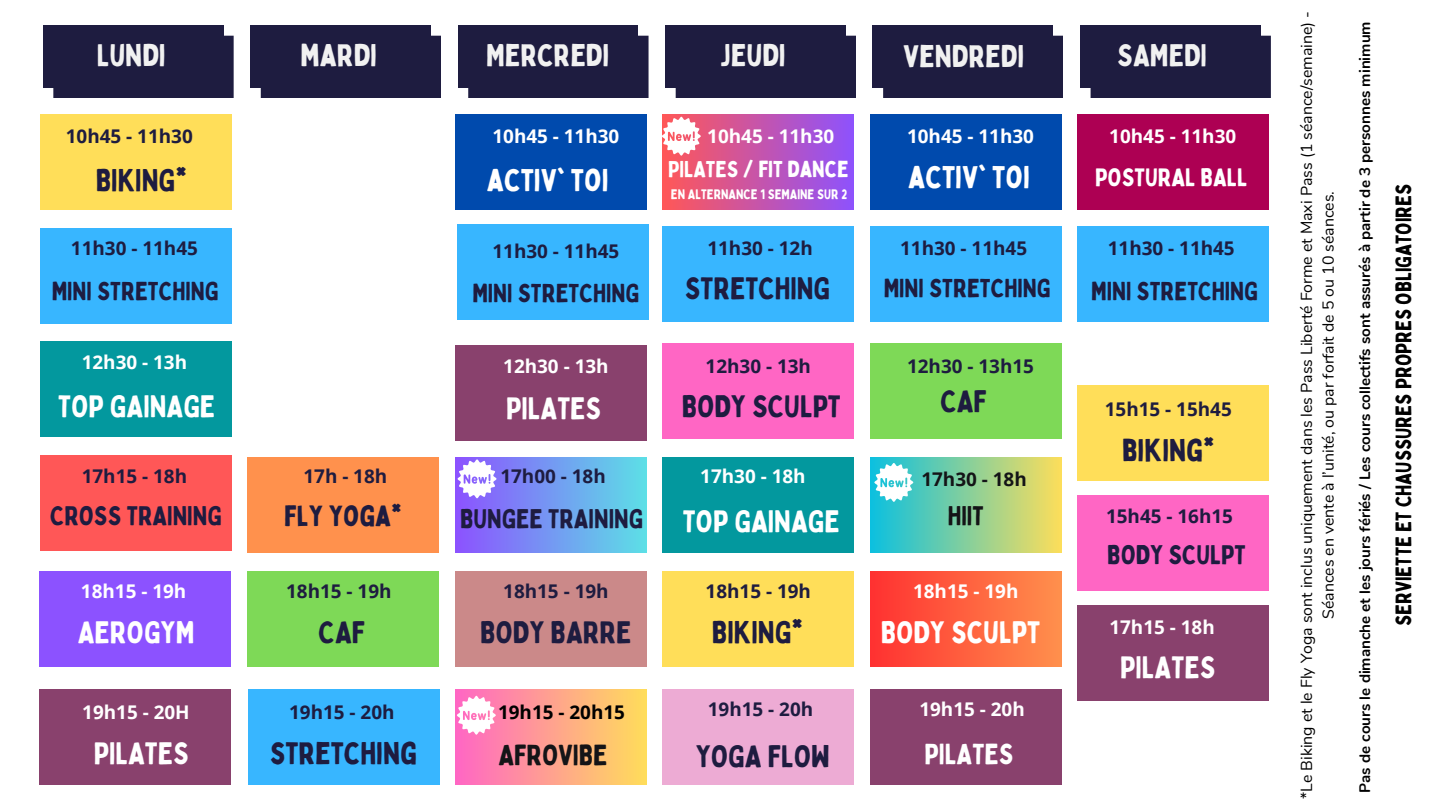
<style>
.page{position:relative;width:1440px;height:810px;background:#fff}
.page>*{position:absolute;margin:0;border:0;box-sizing:border-box;transform-origin:0 0}
.t1{font:30.9px "Bobby Jones";color:#fff}
.t2{font:30.9px "Bobby Jones";color:#1e1c40}
.t3{font:30.7px "Bobby Jones";color:#f1f1f1}
.t4{font:30.6px "Bobby Jones";color:#1e1c40}
.t5{font:30.6px "Bobby Jones";color:#fff}
.t6{font:28.6px "Bobby Jones";color:#1e1c40}
.t7{font:28.6px "Bobby Jones";color:#141417}
.t8{font:28.6px "Bobby Jones";color:#fff}
.t9{font:26.6px "Bobby Jones";color:#1e1c40}
.t10{font:26.6px "Bobby Jones";color:#141417}
.t11{font:25.6px "Bobby Jones";color:#1e1c40}
.t12{font:24.9px "Bobby Jones";color:#fff}
.t13{font:22.6px "Bobby Jones";color:#fff}
.t14{font:21.8px "Bobby Jones";color:#000}
.t15{font:700 18.9px "Open Sans";color:#1e1c40}
.t16{font:700 18.9px "Open Sans";color:#fff}
.t17{font:700 18.9px "Open Sans";color:#000}
.t18{font:700 18.9px "Open Sans";color:#141417}
.t19{font:15.9px/21.7px "Nunito";color:#000;text-align:center}
.t20{font:700 15.2px "Nunito";color:#000}
.t21{font:13.6px "Bobby Jones";color:#fff}
</style>
<div class="page">
<div style="left:247px;top:457px;width:191px;height:96px;background:#ff914d"></div>
<div style="left:247px;top:572px;width:191px;height:95px;background:#7ed957"></div>
<div style="left:455px;top:345px;width:192px;height:95px;background:#89416d"></div>
<div style="left:455px;top:457px;width:191px;height:96px;background:linear-gradient(to right,#8c51ff,#5ddfe6)"></div>
<div style="left:455px;top:572px;width:192px;height:95px;background:#cb8989"></div>
<div style="left:663px;top:227px;width:191px;height:95px;background:#38b6ff"></div>
<div style="left:663px;top:343px;width:191px;height:95px;background:#ff66c4"></div>
<div style="left:663px;top:457px;width:191px;height:96px;background:#03989e"></div>
<div style="left:663px;top:572px;width:191px;height:95px;background:#ffde59"></div>
<div style="left:870px;top:227px;width:192px;height:95px;background:#38b6ff"></div>
<div style="left:870px;top:343px;width:192px;height:95px;background:#7ed957"></div>
<div style="left:870px;top:457px;width:191px;height:96px;background:linear-gradient(to right,#0bc0e0,#fcde5b)"></div>
<div style="left:870px;top:572px;width:191px;height:95px;background:linear-gradient(to right,#ff3131,#ff904d)"></div>
<div style="left:1078px;top:227px;width:191px;height:95px;background:#38b6ff"></div>
<div style="left:1078px;top:385px;width:191px;height:95px;background:#ffde59"></div>
<div style="left:1078px;top:496px;width:191px;height:95px;background:#ff66c4"></div>
<div style="left:53px;top:36px;width:181px;height:62px;background:#1e1c40"></div>
<div style="left:43px;top:25px;width:180px;height:62px;background:#1e1c40"></div>
<div style="left:468px;top:36px;width:181px;height:62px;background:#1e1c40"></div>
<div style="left:458px;top:25px;width:180px;height:62px;background:#1e1c40"></div>
<div style="left:261px;top:36px;width:180px;height:62px;background:#1e1c40"></div>
<div style="left:250px;top:25px;width:180px;height:62px;background:#1e1c40"></div>
<div style="left:676px;top:36px;width:180px;height:62px;background:#1e1c40"></div>
<div style="left:665px;top:25px;width:180px;height:62px;background:#1e1c40"></div>
<div style="left:883px;top:36px;width:180px;height:62px;background:#1e1c40"></div>
<div style="left:873px;top:25px;width:180px;height:62px;background:#1e1c40"></div>
<div style="left:1091px;top:36px;width:180px;height:62px;background:#1e1c40"></div>
<div style="left:1080px;top:25px;width:180px;height:62px;background:#1e1c40"></div>
<div style="left:455px;top:115px;width:192px;height:95px;background:#004aad"></div>
<div style="left:663px;top:115px;width:191px;height:95px;background:linear-gradient(to right,#ff5757,#8d52fd)"></div>
<div style="left:870px;top:115px;width:192px;height:95px;background:#004aad"></div>
<div style="left:1078px;top:115px;width:191px;height:95px;background:#ad0053"></div>
<div style="left:41px;top:115px;width:191px;height:95px;background:#ffde59"></div>
<div style="left:41px;top:228px;width:191px;height:95px;background:#38b6ff"></div>
<div style="left:41px;top:342px;width:191px;height:95px;background:#03989e"></div>
<div style="left:41px;top:455px;width:191px;height:95px;background:#ff5757"></div>
<div style="left:39px;top:572px;width:191px;height:95px;background:#8c52ff"></div>
<div style="left:39px;top:689px;width:191px;height:96px;background:#89416d"></div>
<div style="left:248px;top:689px;width:191px;height:96px;background:#38b6ff"></div>
<div style="left:455px;top:689px;width:191px;height:96px;background:linear-gradient(to right,#ff65c4,#ffdd5a)"></div>
<div style="left:663px;top:689px;width:191px;height:96px;background:#edabd4"></div>
<div style="left:870px;top:689px;width:192px;height:96px;background:#89416d"></div>
<div style="left:1078px;top:606px;width:191px;height:95px;background:#89416d"></div>
<div style="left:458px;top:225px;width:191px;height:95px;background:#38b6ff"></div>
<svg style="left:457px;top:696px;width:39px;height:39px"></svg>
<svg style="left:458px;top:459px;width:39px;height:39px"></svg>
<svg style="left:874px;top:463px;width:39px;height:39px"></svg>
<svg style="left:662px;top:117px;width:39px;height:39px"></svg>
<h2 class="t3" style="left:97px;top:36px;width:71px">LUNDI</h2>
<h2 class="t3" style="left:301px;top:36px;width:78px">MARDI</h2>
<h2 class="t3" style="left:486px;top:36px;width:125px">MERCREDI</h2>
<h2 class="t3" style="left:720px;top:36px;width:67px">JEUDI</h2>
<h2 class="t3" style="left:903px;top:37px;width:123px">VENDREDI</h2>
<h1 class="t3" style="left:1117px;top:36px;width:91px">SAMEDI</h1>
<p class="t15" style="left:66px;top:122px;width:128px">10h45 - 11h30</p>
<h6 class="t2" style="left:96px;top:160px;width:93px">BIKING*</h6>
<h6 class="t16" style="left:492px;top:122px;width:128px">10h45 - 11h30</h6>
<h2 class="t16" style="left:707px;top:122px;width:128px">10h45 - 11h30</h2>
<p class="t16" style="left:907px;top:122px;width:128px">10h45 - 11h30</p>
<h6 class="t16" style="left:1109px;top:122px;width:128px">10h45 - 11h30</h6>
<h1 class="t1" style="left:487px;top:160px;width:123px">ACTIV' TOI</h1>
<h6 class="t13" style="left:668px;top:155px;width:182px">PILATES / FIT DANCE</h6>
<p class="t21" style="left:671px;top:186px;width:178px">EN ALTERNANCE 1 SEMAINE SUR 2</p>
<h6 class="t1" style="left:908px;top:158px;width:123px">ACTIV' TOI</h6>
<p class="t12" style="left:1095px;top:162px;width:154px">POSTURAL BALL</p>
<h1 class="t15" style="left:71px;top:234px;width:128px">11h30 - 11h45</h1>
<p class="t11" style="left:52px;top:275px;width:169px">MINI STRETCHING</p>
<h1 class="t15" style="left:492px;top:238px;width:128px">11h30 - 11h45</h1>
<h6 class="t11" style="left:472px;top:277px;width:169px">MINI STRETCHING</h6>
<p class="t15" style="left:707px;top:234px;width:107px">11h30 - 12h</p>
<h2 class="t4" style="left:685px;top:269px;width:147px">STRETCHING</h2>
<h3 class="t15" style="left:900px;top:234px;width:128px">11h30 - 11h45</h3>
<h2 class="t11" style="left:884px;top:272px;width:169px">MINI STRETCHING</h2>
<h6 class="t15" style="left:1108px;top:234px;width:128px">11h30 - 11h45</h6>
<h6 class="t11" style="left:1091px;top:275px;width:169px">MINI STRETCHING</h6>
<h6 class="t16" style="left:82px;top:349px;width:107px">12h30 - 13h</h6>
<h3 class="t16" style="left:503px;top:353px;width:107px">12h30 - 13h</h3>
<h6 class="t15" style="left:706px;top:353px;width:107px">12h30 - 13h</h6>
<p class="t15" style="left:907px;top:353px;width:128px">12h30 - 13h15</p>
<h5 class="t5" style="left:58px;top:387px;width:159px">TOP GAINAGE</h5>
<p class="t5" style="left:506px;top:389px;width:97px">PILATES</p>
<p class="t4" style="left:682px;top:387px;width:161px">BODY SCULPT</p>
<p class="t4" style="left:940px;top:382px;width:48px">CAF</p>
<h1 class="t15" style="left:1105px;top:395px;width:128px">15h15 - 15h45</h1>
<h3 class="t4" style="left:1122px;top:431px;width:94px">BIKING*</h3>
<h2 class="t15" style="left:82px;top:463px;width:107px">17h15 - 18h</h2>
<h3 class="t15" style="left:303px;top:463px;width:85px">17h - 18h</h3>
<p class="t15" style="left:500px;top:463px;width:107px">17h00 - 18h</p>
<h1 class="t16" style="left:700px;top:463px;width:107px">17h30 - 18h</h1>
<h6 class="t18" style="left:921px;top:466px;width:107px">17h30 - 18h</h6>
<p class="t9" style="left:50px;top:499px;width:173px">CROSS TRAINING</p>
<h3 class="t6" style="left:284px;top:497px;width:119px">FLY YOGA*</h3>
<h6 class="t9" style="left:460px;top:502px;width:185px">BUNGEE TRAINING</h6>
<h6 class="t5" style="left:683px;top:502px;width:159px">TOP GAINAGE</h6>
<h6 class="t10" style="left:948px;top:499px;width:37px">HIIT</h6>
<p class="t15" style="left:1106px;top:503px;width:128px">15h45 - 16h15</p>
<p class="t9" style="left:1107px;top:538px;width:140px">BODY SCULPT</p>
<p class="t16" style="left:81px;top:577px;width:107px">18h15 - 19h</p>
<p class="t15" style="left:286px;top:577px;width:107px">18h15 - 19h</p>
<h6 class="t15" style="left:503px;top:577px;width:107px">18h15 - 19h</h6>
<p class="t15" style="left:706px;top:577px;width:107px">18h15 - 19h</p>
<h3 class="t16" style="left:913px;top:577px;width:107px">18h15 - 19h</h3>
<p class="t5" style="left:78px;top:613px;width:118px">AEROGYM</p>
<p class="t4" style="left:319px;top:613px;width:48px">CAF</p>
<h1 class="t4" style="left:480px;top:613px;width:153px">BODY BARRE</h1>
<h1 class="t2" style="left:712px;top:613px;width:93px">BIKING*</h1>
<h1 class="t5" style="left:881px;top:613px;width:161px">BODY SCULPT</h1>
<h6 class="t16" style="left:1109px;top:613px;width:107px">17h15 - 18h</h6>
<h6 class="t5" style="left:1120px;top:648px;width:97px">PILATES</h6>
<h6 class="t16" style="left:82px;top:699px;width:109px">19h15 - 20H</h6>
<h6 class="t15" style="left:289px;top:699px;width:107px">19h15 - 20h</h6>
<h3 class="t17" style="left:498px;top:699px;width:128px">19h15 - 20h15</h3>
<h6 class="t15" style="left:708px;top:696px;width:107px">19h15 - 20h</h6>
<p class="t16" style="left:919px;top:696px;width:107px">19h15 - 20h</p>
<p class="t5" style="left:94px;top:734px;width:97px">PILATES</p>
<h6 class="t4" style="left:270px;top:734px;width:149px">STRETCHING</h6>
<p class="t7" style="left:499px;top:737px;width:111px">AFROVIBE</p>
<p class="t4" style="left:696px;top:737px;width:135px">YOGA FLOW</p>
<p class="t8" style="left:925px;top:736px;width:91px">PILATES</p>
<h1 class="t19" style="left:1296px;top:799px;width:789px;rotate:-90deg">*Le Biking et le Fly Yoga sont inclus uniquement dans les Pass Liberté Forme et Maxi Pass (1 séance/semaine) -<br>Séances en vente à l’unité, ou par forfait de 5 ou 10 séances.</h1>
<p class="t20" style="left:1355px;top:793px;width:773px;rotate:-90deg">Pas de cours le dimanche et les jours fériés / Les cours collectifs sont assurés à partir de 3 personnes minimum</p>
<p class="t14" style="left:1390px;top:626px;width:444px;rotate:-90deg">SERVIETTE ET CHAUSSURES PROPRES OBLIGATOIRES</p>
</div>
